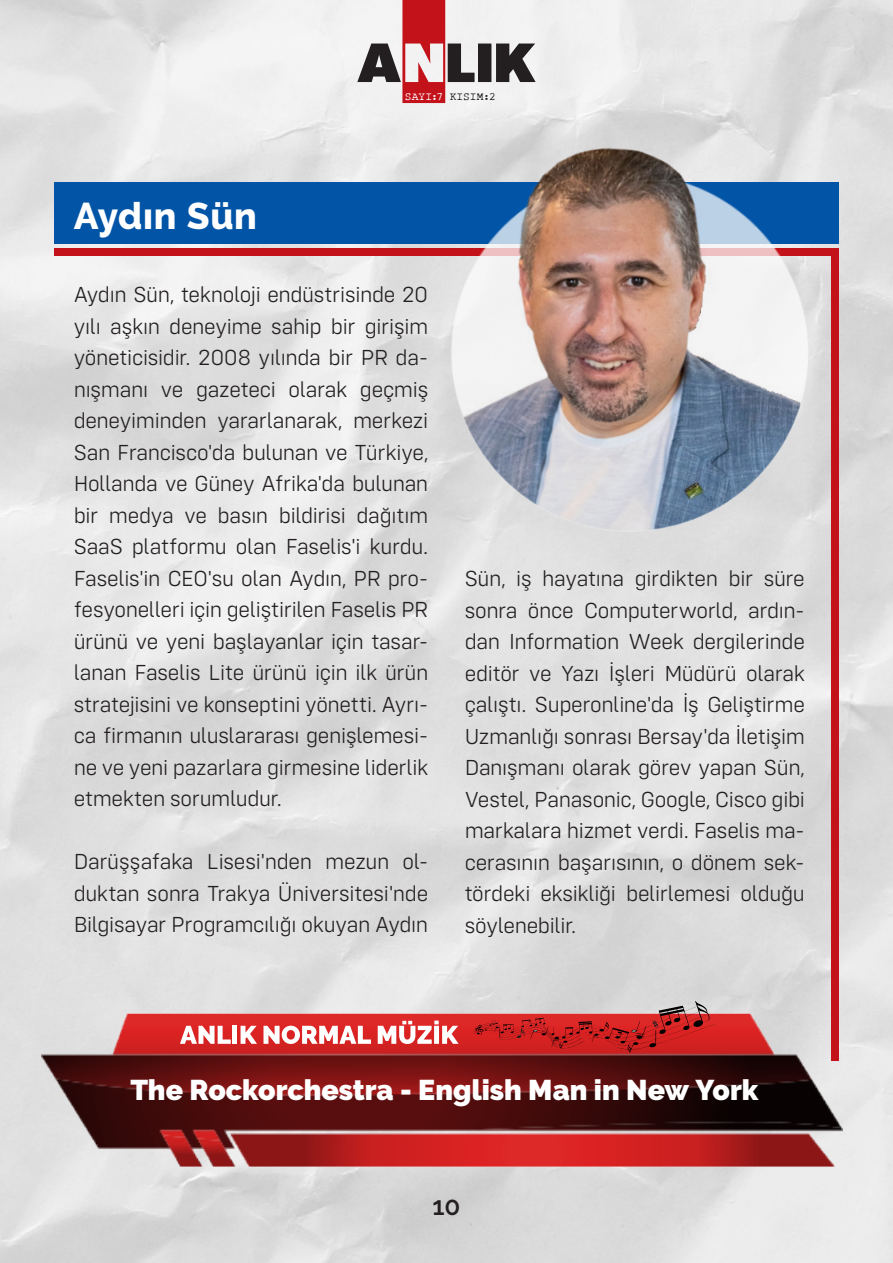
<style>
.page{position:relative;width:893px;height:1263px;background:#fff}
.page>*{position:absolute;margin:0;border:0;box-sizing:border-box;transform-origin:0 0}
.t1{font:800 37.2px "Raleway";letter-spacing:.015em;color:#fff}
.t2{font:900 28.5px "Raleway";color:#fff}
.t3{font:600 25.95px "Raleway";color:#231f20}
.t4{font:300 22.5px/31.5px "Config Rounded";letter-spacing:-.015em;color:#231f20;text-align:justify}
.t5{font:11.4px "Rough Typewriter";letter-spacing:.005em;color:#231f20}
.s1{color:#fff}
</style>
<div class="page">
<img style="left:0;top:0;width:893px;height:1263px">
<svg style="left:357px;top:0;width:179px;height:103px"></svg>
<div style="left:54px;top:183px;width:785px;height:61px;background:#0154a6"></div>
<div style="left:54px;top:249px;width:785px;height:7px;background:#c4121a"></div>
<div style="left:832px;top:250px;width:7px;height:811px;background:#c4121a"></div>
<img style="left:418px;top:114px;width:433px;height:428px">
<img style="left:42px;top:1008px;width:801px;height:167px">
<svg style="left:180px;top:1026px;width:51px;height:18px"></svg>
<div style="left:232px;top:1026px;width:5px;height:18px;background:#fff"></div>
<svg style="left:241px;top:1026px;width:16px;height:18px"></svg>
<svg style="left:263px;top:1026px;width:108px;height:18px"></svg>
<svg style="left:378px;top:1020px;width:81px;height:24px"></svg>
<svg style="left:473px;top:1001px;width:242px;height:52px"></svg>
<p class="t1" style="left:74px;top:195px;width:185px">Aydın Sün</p>
<p class="t5" style="left:405px;top:90px;width:93px"><span class="s1">SAYI:7</span> KISIM:2</p>
<p class="t4" style="left:74px;top:279px;width:356px">Aydın Sün, teknoloji endüstrisinde 20 yılı aşkın deneyime sahip bir girişim yöneticisidir. 2008 yılında bir PR da&shy;nışmanı ve gazeteci olarak geçmiş deneyiminden yararlanarak, merkezi San Francisco'da bulunan ve Türkiye, Hollanda ve Güney Afrika'da bulunan bir medya ve basın bildirisi dağıtım SaaS platformu olan Faselis'i kurdu.<br>Faselis'in CEO'su olan Aydın, PR pro&shy;fesyonelleri için geliştirilen Faselis PR ürünü ve yeni başlayanlar için tasar&shy;lanan Faselis Lite ürünü için ilk ürün stratejisini ve konseptini yönetti. Ayrı&shy;ca firmanın uluslararası genişlemesi&shy;ne ve yeni pazarlara girmesine liderlik etmekten sorumludur.</p>
<p class="t4" style="left:74px;top:846px;width:356px">Darüşşafaka Lisesi'nden mezun ol&shy;duktan sonra Trakya Üniversitesi'nde Bilgisayar Programcılığı okuyan Aydın</p>
<p class="t4" style="left:465px;top:563px;width:342px">Sün, iş hayatına girdikten bir süre sonra önce Computerworld, ardın&shy;dan Information Week dergilerinde editör ve Yazı İşleri Müdürü olarak çalıştı. Superonline'da İş Geliştirme Uzmanlığı sonrası Bersay'da İletişim Danışmanı olarak görev yapan Sün, Vestel, Panasonic, Google, Cisco gibi markalara hizmet verdi. Faselis ma&shy;cerasının başarısının, o dönem sek&shy;tördeki eksikliği belirlemesi olduğu söylenebilir.</p>
<p class="t2" style="left:130px;top:1073px;width:629px">The Rockorchestra - English Man in New York</p>
<p class="t3" style="left:432px;top:1191px;width:30px">10</p>
</div>
